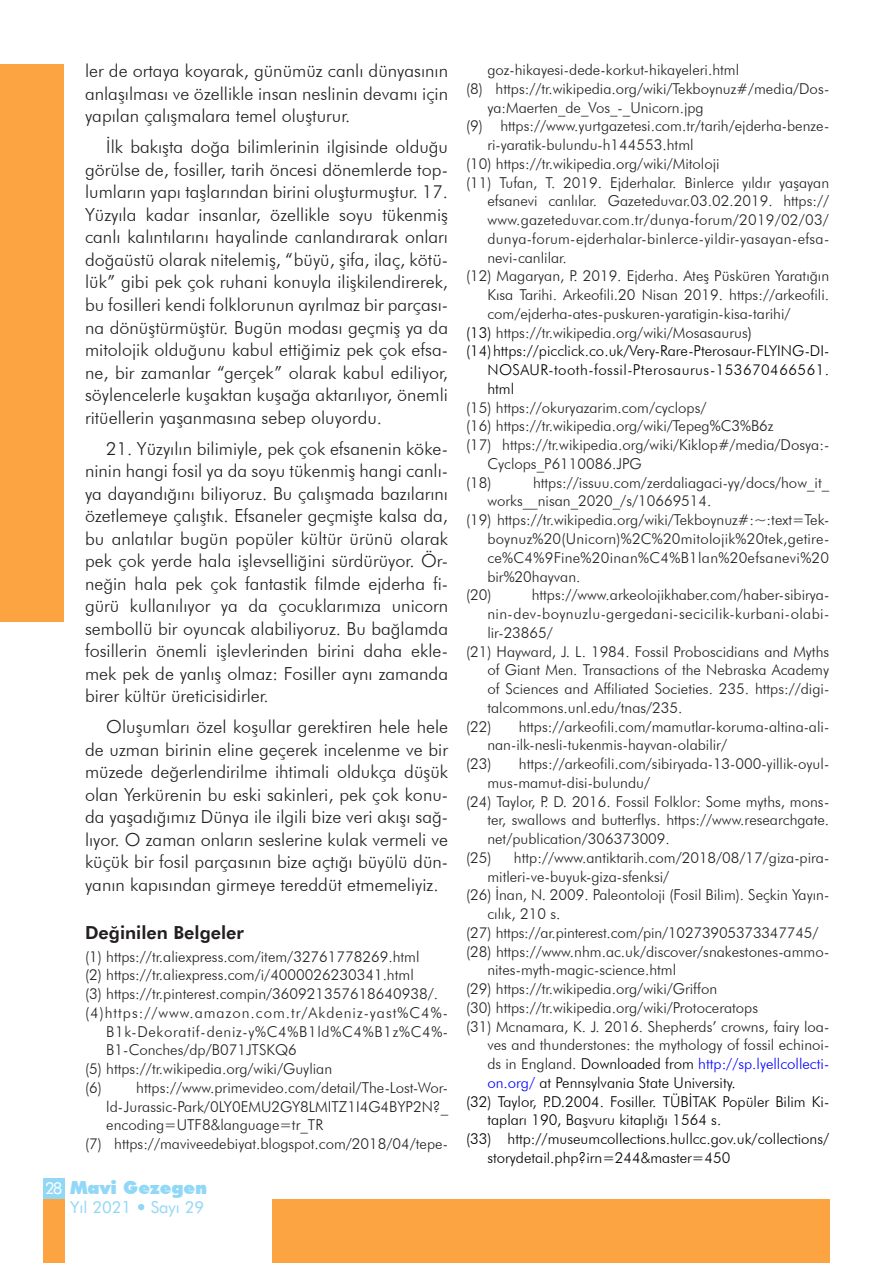
<style>
.page{position:relative;width:893px;height:1263px;background:#fff}
.page>*{position:absolute;margin:0;border:0;box-sizing:border-box;transform-origin:0 0}
._04_metin{font:300 18px/22.5px "Futura BT";color:#231f20;text-align:justify}
._03_ara_baslik{font:800 18px "Futura BT";color:#231f20}
.t1{font:900 18px "Futura BT";color:#91d8f7}
.t2{font:16.5px "Futura BT";color:#91d8f7}
._04_metin-2{font:300 15px/18.8px "Futura BT";color:#231f20}
._04_metin-3{font:300 15px/18.8px "Futura BT";color:#000}
._04_metin-4{font:300 15px/18.8px "Futura BT";color:#202122;text-align:justify}
.s1{font-weight:400;font-size:16.5px;color:#fff}
.s2{color:#000}
.s3{color:#00f}
</style>
<div class="page">
<div style="left:43px;top:1178px;width:21px;height:64px;background:#91d8f7"></div>
<div style="left:43px;top:1199px;width:21px;height:64px;background:#fca342"></div>
<div style="left:272px;top:1199px;width:557px;height:64px;background:#fca342"></div>
<svg style="left:138px;top:1204px;width:6px;height:6px"></svg>
<div style="left:0;top:65px;width:64px;height:557px;background:#fca342"></div>
<p class="_04_metin" style="left:85px;top:60px;width:365px">ler de ortaya koyarak, günümüz canlı dünyasının anlaşılması ve özellikle insan neslinin devamı için yapılan çalışmalara temel oluşturur.</p>
<p class="_04_metin" style="left:85px;top:136px;width:365px;text-indent:21px">İlk bakışta doğa bilimlerinin ilgisinde olduğu görülse de, fosiller, tarih öncesi dönemlerde top&shy;lumların yapı taşlarından birini oluşturmuştur. 17.<br>Yüzyıla kadar insanlar, özellikle soyu tükenmiş canlı kalıntılarını hayalinde canlandırarak onları doğaüstü olarak nitelemiş, “büyü, şifa, ilaç, kötü&shy;lük” gibi pek çok ruhani konuyla ilişkilendirerek, bu fosilleri kendi folklorunun ayrılmaz bir parçası&shy;na dönüştürmüştür. Bugün modası geçmiş ya da mitolojik olduğunu kabul ettiğimiz pek çok efsa&shy;ne, bir zamanlar “gerçek” olarak kabul ediliyor, söylencelerle kuşaktan kuşağa aktarılıyor, önemli ritüellerin yaşanmasına sebep oluyordu.</p>
<p class="_04_metin" style="left:85px;top:437px;width:365px;text-indent:21px">21. Yüzyılın bilimiyle, pek çok efsanenin köke&shy;ninin hangi fosil ya da soyu tükenmiş hangi canlı&shy;ya dayandığını biliyoruz. Bu çalışmada bazılarını özetlemeye çalıştık. Efsaneler geçmişte kalsa da, bu anlatılar bugün popüler kültür ürünü olarak pek çok yerde hala işlevselliğini sürdürüyor. Ör&shy;neğin hala pek çok fantastik filmde ejderha fi&shy;gürü kullanılıyor ya da çocuklarımıza unicorn sembollü bir oyuncak alabiliyoruz. Bu bağlamda fosillerin önemli işlevlerinden birini daha ekle&shy;mek pek de yanlış olmaz: Fosiller aynı zamanda birer kültür üreticisidirler.</p>
<p class="_04_metin" style="left:85px;top:715px;width:365px;text-indent:21px">Oluşumları özel koşullar gerektiren hele hele de uzman birinin eline geçerek incelenme ve bir müzede değerlendirilme ihtimali oldukça düşük olan Yerkürenin bu eski sakinleri, pek çok konu&shy;da yaşadığımız Dünya ile ilgili bize veri akışı sağ&shy;lıyor. O zaman onların seslerine kulak vermeli ve küçük bir fosil parçasının bize açtığı büyülü dün&shy;yanın kapısından girmeye tereddüt etmemeliyiz.</p>
<p class="_03_ara_baslik" style="left:85px;top:921px;width:160px">Değinilen Belgeler</p>
<p class="_04_metin-2" style="left:85px;top:947px;width:336px">(1) https://tr.aliexpress.com/item/32761778269.html</p>
<p class="_04_metin-2" style="left:85px;top:965px;width:330px">(2) https://tr.aliexpress.com/i/4000026230341.html</p>
<p class="_04_metin-2" style="left:85px;top:984px;width:355px">(3) https://tr.pinterest.compin/360921357618640938/.</p>
<p class="_04_metin-2" style="left:106px;top:1003px;width:343px;text-align:justify;text-indent:-21px">(4)https://www.amazon.com.tr/Akdeniz-yast%C4%- B1k-Dekoratif-deniz-y%C4%B1ld%C4%B1z%C4%- B1-Conches/dp/B071JTSKQ6</p>
<p class="_04_metin-2" style="left:85px;top:1059px;width:249px">(5) https://tr.wikipedia.org/wiki/Guylian</p>
<p class="_04_metin-2" style="left:106px;top:1078px;width:343px;text-align:justify;text-indent:-21px">(6) https://www.primevideo.com/detail/The-Lost-Wor&shy;ld-Jurassic-Park/0LY0EMU2GY8LMITZ1I4G4BYP2N?_ encoding=UTF8&amp;language=tr_TR</p>
<p class="_04_metin-2" style="left:85px;top:1134px;width:365px">(7) https://maviveedebiyat.blogspot.com/2018/04/tepe-</p>
<p class="t1" style="left:45px;top:1177px;width:164px"><span class="s1">28</span> Mavi Gezegen</p>
<p class="t2" style="left:70px;top:1197px;width:136px">Yıl 2021 Sayı 29</p>
<p class="_04_metin-2" style="left:487px;top:60px;width:253px">goz-hikayesi-dede-korkut-hikayeleri.html</p>
<p class="_04_metin-2" style="left:487px;top:79px;width:343px;text-indent:-21px">(8) https://tr.wikipedia.org/wiki/Tekboynuz#/media/Dos&shy;ya:Maerten_de_Vos_-_Unicorn.jpg</p>
<p class="_04_metin-2" style="left:487px;top:117px;width:343px;text-indent:-21px">(9) https://www.yurtgazetesi.com.tr/tarih/ejderha-benze&shy;ri-yaratik-bulundu-h144553.html</p>
<p class="_04_metin-2" style="left:466px;top:154px;width:255px">(10) https://tr.wikipedia.org/wiki/Mitoloji</p>
<p class="_04_metin-2" style="left:487px;top:173px;width:343px;text-align:justify;text-indent:-21px">(11) Tufan, T. 2019. Ejderhalar. Binlerce yıldır yaşayan efsanevi canlılar. Gazeteduvar.03.02.2019. https:// www.gazeteduvar.com.tr/dunya-forum/2019/02/03/ dunya-forum-ejderhalar-binlerce-yildir-yasayan-efsa&shy;nevi-canlilar.</p>
<p class="_04_metin-2" style="left:487px;top:267px;width:343px;text-align:justify;text-indent:-21px">(12) Magaryan, P. 2019. Ejderha. Ateş Püsküren Yaratığın Kısa Tarihi. Arkeofili.20 Nisan 2019. https://arkeofili. com/ejderha-ates-puskuren-yaratigin-kisa-tarihi/</p>
<p class="_04_metin-2" style="left:466px;top:323px;width:287px"><span class="s2">(13)</span> https://tr.wikipedia.org/wiki/Mosasaurus<span class="s2">)</span></p>
<p class="_04_metin-3" style="left:487px;top:342px;width:343px;text-align:justify;text-indent:-21px">(14) https://picclick.co.uk/Very-Rare-Pterosaur-FLYING-DI-NOSAUR-tooth-fossil-Pterosaurus-153670466561. html</p>
<p class="_04_metin-2" style="left:466px;top:398px;width:242px">(15) https://okuryazarim.com/cyclops/</p>
<p class="_04_metin-2" style="left:466px;top:417px;width:309px">(16) https://tr.wikipedia.org/wiki/Tepeg%C3%B6z</p>
<p class="_04_metin-2" style="left:487px;top:435px;width:343px;text-indent:-21px">(17) https://tr.wikipedia.org/wiki/Kiklop#/media/Dosya:-<br>Cyclops_P6110086.JPG</p>
<p class="_04_metin-2" style="left:466px;top:473px;width:27px">(18)</p>
<p class="_04_metin-2" style="left:487px;top:473px;width:343px;text-indent:46px">https://issuu.com/zerdaliagaci-yy/docs/how_it_ works__nisan_2020_/s/10669514.</p>
<p class="_04_metin-2" style="left:487px;top:510px;width:343px;text-align:justify;text-indent:-21px">(19) https://tr.wikipedia.org/wiki/Tekboynuz#:~:text=Tek&shy;boynuz%20(Unicorn)%2C%20mitolojik%20tek,getire&shy;ce%C4%9Fine%20inan%C4%B1lan%20efsanevi%20 bir%20hayvan.</p>
<p class="_04_metin-2" style="left:466px;top:585px;width:27px">(20)</p>
<p class="_04_metin-2" style="left:487px;top:585px;width:343px;text-align:justify;text-indent:44px">https://www.arkeolojikhaber.com/haber-sibirya&shy;nin-dev-boynuzlu-gergedani-secicilik-kurbani-olabi&shy;lir-23865/</p>
<p class="_04_metin-2" style="left:487px;top:642px;width:343px;text-align:justify;text-indent:-21px">(21) Hayward, J. L. 1984. Fossil Proboscidians and Myths of Giant Men. Transactions of the Nebraska Academy of Sciences and Affiliated Societies. 235. https://digi&shy;talcommons.unl.edu/tnas/235.</p>
<p class="_04_metin-2" style="left:466px;top:717px;width:27px">(22)</p>
<p class="_04_metin-2" style="left:487px;top:717px;width:343px;text-indent:31px">https://arkeofili.com/mamutlar-koruma-altina-ali&shy;nan-ilk-nesli-tukenmis-hayvan-olabilir/</p>
<p class="_04_metin-2" style="left:466px;top:754px;width:27px">(23)</p>
<p class="_04_metin-2" style="left:487px;top:754px;width:343px;text-indent:32px">https://arkeofili.com/sibiryada-13-000-yillik-oyul&shy;mus-mamut-disi-bulundu/</p>
<p class="_04_metin-2" style="left:487px;top:792px;width:343px;text-align:justify;text-indent:-21px">(24) Taylor, P. D. 2016. Fossil Folklor: Some myths, mons&shy;ter, swallows and butterflys. https://www.researchgate. net/publication/306373009.</p>
<p class="_04_metin-2" style="left:466px;top:848px;width:27px">(25)</p>
<p class="_04_metin-2" style="left:487px;top:848px;width:343px;text-indent:27px">http://www.antiktarih.com/2018/08/17/giza-pira&shy;mitleri-ve-buyuk-giza-sfenksi/</p>
<p class="_04_metin-2" style="left:487px;top:885px;width:343px;text-indent:-21px">(26) İnan, N. 2009. Paleontoloji (Fosil Bilim). Seçkin Yayın&shy;cılık, 210 s.</p>
<p class="_04_metin-2" style="left:466px;top:923px;width:354px">(27) https://ar.pinterest.com/pin/10273905373347745/</p>
<p class="_04_metin-2" style="left:487px;top:942px;width:343px;text-indent:-21px">(28) https://www.nhm.ac.uk/discover/snakestones-ammo&shy;nites-myth-magic-science.html</p>
<p class="_04_metin-2" style="left:466px;top:979px;width:253px">(29) https://tr.wikipedia.org/wiki/Griffon</p>
<p class="_04_metin-4" style="left:466px;top:998px;width:293px">(30) https://tr.wikipedia.org/wiki/Protoceratops</p>
<p class="_04_metin-4" style="left:487px;top:1017px;width:343px;text-indent:-21px">(31) Mcnamara, K. J. 2016. Shepherds’ crowns, fairy loa&shy;ves and thunderstones: the mythology of fossil echinoi&shy;ds in England. <span class="s2">Downloaded from</span> <span class="s3">http://sp.lyellcollecti&shy;on.org/</span> <span class="s2">at Pennsylvania State University.</span></p>
<p class="_04_metin-3" style="left:487px;top:1092px;width:343px;text-indent:-21px">(32) Taylor, P.D.2004. Fosiller. TÜBİTAK Popüler Bilim Ki&shy;tapları 190, Başvuru kitaplığı 1564 s.</p>
<p class="_04_metin-3" style="left:487px;top:1129px;width:343px;text-indent:-21px">(33) http://museumcollections.hullcc.gov.uk/collections/ storydetail.php?irn=244&amp;master=450</p>
</div>
